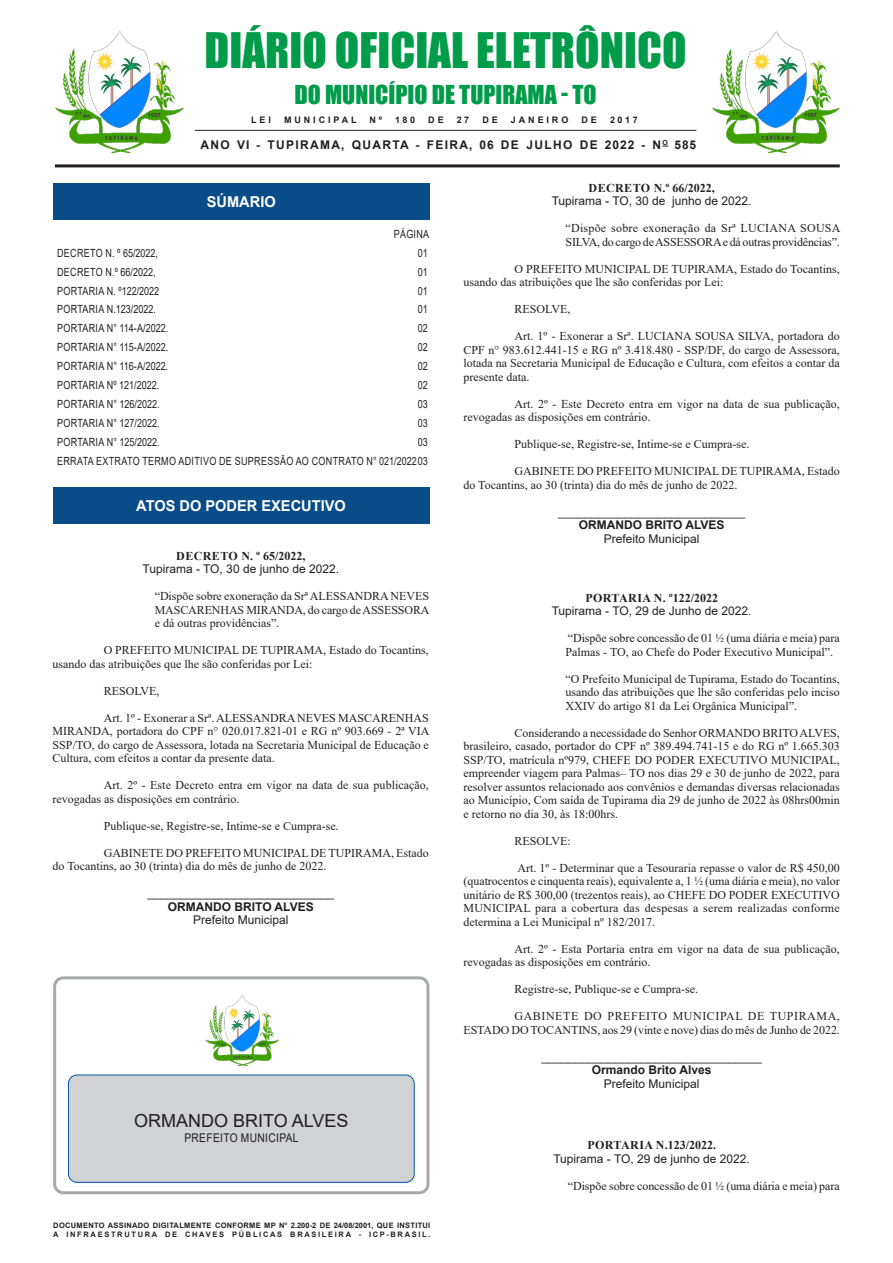
<style>
.page{position:relative;width:893px;height:1263px;background:#fff}
.page>*{position:absolute;margin:0;border:0;box-sizing:border-box;transform-origin:0 0}
.t1{font:45px "Impact";color:#009c4a}
.t2{font:24px "Impact";color:#009c4a}
.t3{font:18px "Arial";color:#231f20}
.Chancela{font:700 15px "Arial";color:#fff}
.CORPO_DE_TEXTO{font:12px/13.5px "Times New Roman";color:#231f20}
.EMENTA{font:12px/13.5px "Times New Roman";letter-spacing:-.005em;color:#231f20;text-align:justify}
.CARGO{font:12px "Arial";color:#231f20}
.NOME{font:700 12px "Arial";color:#231f20}
.NOME-2{font:700 12px "Arial";letter-spacing:.11em;color:#231f20}
.TITULOS{font:700 12px "Times New Roman";color:#231f20}
.TITULOS-2{font:700 12px "Times New Roman";letter-spacing:.025em;color:#231f20}
.CIDADE{font:12px "Arial";color:#231f20}
.CARGO-2{font:12px "Arial";letter-spacing:.035em;color:#231f20;scale:.85 1}
.Sumario{font:11.25px "Arial";letter-spacing:.015em;color:#231f20;scale:.8 1}
.Sumario-2{font:11.25px "Arial";letter-spacing:.035em;color:#231f20;scale:.8 1}
.t4{font:700 9px "Arial";letter-spacing:.325em;color:#231f20}
.t5{font:700 7.5px "Arial";letter-spacing:.04em;color:#231f20}
.t6{font:700 7.5px "Arial";letter-spacing:.225em;color:#231f20}
</style>
<div class="page">
<hr style="left:55px;top:164px;width:785px;height:3px;background:#231f20">
<hr style="left:195px;top:130px;width:501px;height:1px;background:#231f20">
<img style="left:712px;top:31px;width:128px;height:121px">
<img style="left:56px;top:31px;width:127px;height:121px">
<div style="left:53px;top:184px;width:376px;height:36px;background:#094c88"></div>
<div style="left:53px;top:976px;width:376px;height:218px;border:3px solid #a8a9ad;border-radius:9px"></div>
<div style="left:68px;top:1075px;width:346px;height:107px;background:#d1d2d4;border-radius:9px"></div>
<div style="left:68px;top:1075px;width:346px;height:107px;border:1px solid #0057a8;border-radius:9px"></div>
<img style="left:205px;top:996px;width:73px;height:69px">
<div style="left:53px;top:488px;width:376px;height:36px;background:#094c88"></div>
<p class="t1" style="left:205px;top:16px;width:483px">DIÁRIO OFICIAL ELETRÔNICO</p>
<p class="t2" style="left:294px;top:76px;width:304px">DO MUNICÍPIO DE TUPIRAMA - TO</p>
<p class="t4" style="left:251px;top:114px;width:21px">LEI</p>
<p class="t4" style="left:284px;top:114px;width:74px">MUNICIPAL</p>
<p class="t4" style="left:370px;top:114px;width:14px">N º</p>
<p class="t4" style="left:395px;top:114px;width:22px">180</p>
<p class="t4" style="left:428px;top:114px;width:17px">D E</p>
<p class="t4" style="left:457px;top:114px;width:14px">2 7</p>
<p class="t4" style="left:482px;top:114px;width:17px">D E</p>
<p class="t4" style="left:511px;top:114px;width:59px">JANEIRO</p>
<p class="t4" style="left:582px;top:114px;width:17px">D E</p>
<p class="t4" style="left:610px;top:114px;width:29px">2017</p>
<p class="NOME-2" style="left:201px;top:137px;width:497px">ANO VI - TUPIRAMA, QUARTA - FEIRA, 06 DE JULHO DE 2022 - N<sup>O</sup> 585</p>
<p class="Chancela" style="left:207px;top:191px;width:70px">SÚMARIO</p>
<p class="Sumario" style="left:394px;top:226px;width:46px">PÁGINA</p>
<p class="Sumario" style="left:57px;top:245px;width:128px">DECRETO N. º 65/2022,</p>
<p class="Sumario" style="left:418px;top:245px;width:14px">01</p>
<p class="Sumario" style="left:57px;top:264px;width:125px">DECRETO N.º 66/2022,</p>
<p class="Sumario" style="left:418px;top:264px;width:14px">01</p>
<p class="Sumario" style="left:57px;top:283px;width:129px">PORTARIA N. º122/2022</p>
<p class="Sumario" style="left:418px;top:283px;width:14px">01</p>
<p class="Sumario" style="left:57px;top:302px;width:125px">PORTARIA N.123/2022.</p>
<p class="Sumario" style="left:418px;top:302px;width:14px">01</p>
<p class="Sumario" style="left:57px;top:321px;width:140px">PORTARIA N° 114-A/2022.</p>
<p class="Sumario" style="left:418px;top:321px;width:14px">02</p>
<p class="Sumario" style="left:57px;top:339px;width:140px">PORTARIA N° 115-A/2022.</p>
<p class="Sumario" style="left:418px;top:339px;width:14px">02</p>
<p class="Sumario" style="left:57px;top:358px;width:140px">PORTARIA N° 116-A/2022.</p>
<p class="Sumario" style="left:418px;top:358px;width:14px">02</p>
<p class="Sumario" style="left:57px;top:377px;width:129px">PORTARIA Nº 121/2022.</p>
<p class="Sumario" style="left:418px;top:377px;width:14px">02</p>
<p class="Sumario" style="left:57px;top:396px;width:130px">PORTARIA N° 126/2022.</p>
<p class="Sumario" style="left:418px;top:396px;width:14px">03</p>
<p class="Sumario" style="left:57px;top:415px;width:130px">PORTARIA N° 127/2022.</p>
<p class="Sumario" style="left:418px;top:415px;width:14px">03</p>
<p class="Sumario" style="left:57px;top:434px;width:130px">PORTARIA N° 125/2022.</p>
<p class="Sumario" style="left:418px;top:434px;width:14px">03</p>
<p class="Sumario-2" style="left:57px;top:453px;width:465px">ERRATA EXTRATO TERMO ADITIVO DE SUPRESSÃO AO CONTRATO N° 021/202203</p>
<p class="Chancela" style="left:136px;top:495px;width:211px">ATOS DO PODER EXECUTIVO</p>
<p class="TITULOS-2" style="left:176px;top:547px;width:131px">DECRETO N. º 65/2022,</p>
<p class="CIDADE" style="left:143px;top:561px;width:198px">Tupirama - TO, 30 de junho de 2022.</p>
<p class="EMENTA" style="left:155px;top:589px;width:276px">“Dispõe sobre exoneração da Srª ALESSANDRA NEVES MASCARENHAS MIRANDA, do cargo de ASSESSORA e dá outras providências”.</p>
<p class="CORPO_DE_TEXTO" style="left:53px;top:643px;width:378px;text-indent:51px">O PREFEITO MUNICIPAL DE TUPIRAMA, Estado do Tocantins, usando das atribuições que lhe são conferidas por Lei:</p>
<p class="CORPO_DE_TEXTO" style="left:104px;top:684px;width:57px">RESOLVE,</p>
<p class="CORPO_DE_TEXTO" style="left:53px;top:711px;width:378px;text-align:justify;text-indent:51px">Art. 1º - Exonerar a Srª. ALESSANDRA NEVES MASCARENHAS MIRANDA, portadora do CPF n° 020.017.821-01 e RG nº 903.669 - 2ª VIA SSP/TO, do cargo de Assessora, lotada na Secretaria Municipal de Educação e Cultura, com efeitos a contar da presente data.</p>
<p class="CORPO_DE_TEXTO" style="left:53px;top:778px;width:378px;text-indent:51px">Art. 2º - Este Decreto entra em vigor na data de sua publicação, revogadas as disposições em contrário.</p>
<p class="CORPO_DE_TEXTO" style="left:104px;top:819px;width:236px">Publique-se, Registre-se, Intime-se e Cumpra-se.</p>
<p class="CORPO_DE_TEXTO" style="left:53px;top:846px;width:378px;text-indent:51px">GABINETE DO PREFEITO MUNICIPAL DE TUPIRAMA, Estado do Tocantins, ao 30 (trinta) dia do mês de junho de 2022.</p>
<p class="CARGO" style="left:147px;top:885px;width:188px">____________________________</p>
<p class="NOME" style="left:168px;top:898px;width:147px">ORMANDO BRITO ALVES</p>
<p class="CARGO" style="left:193px;top:912px;width:97px">Prefeito Municipal</p>
<p class="t3" style="left:134px;top:1108px;width:216px">ORMANDO BRITO ALVES</p>
<p class="CARGO-2" style="left:184px;top:1130px;width:136px">PREFEITO MUNICIPAL</p>
<p class="t5" style="left:53px;top:1220px;width:379px">DOCUMENTO ASSINADO DIGITALMENTE CONFORME MP N° 2.200-2 DE 24/08/2001, QUE INSTITUI</p>
<p class="t6" style="left:53px;top:1229px;width:379px">A INFRAESTRUTURA DE CHAVES PÚBLICAS BRASILEIRA - ICP-BRASIL.</p>
<p class="TITULOS-2" style="left:589px;top:179px;width:128px">DECRETO N.º 66/2022,</p>
<p class="CARGO" style="left:552px;top:193px;width:201px">Tupirama - TO, 30 de junho de 2022.</p>
<p class="EMENTA" style="left:566px;top:221px;width:276px">“Dispõe sobre exoneração da Srª LUCIANA SOUSA<br>SILVA, do cargo de ASSESSORA e dá outras providências”.</p>
<p class="CORPO_DE_TEXTO" style="left:463px;top:262px;width:378px;text-indent:51px">O PREFEITO MUNICIPAL DE TUPIRAMA, Estado do Tocantins, usando das atribuições que lhe são conferidas por Lei:</p>
<p class="CORPO_DE_TEXTO" style="left:514px;top:302px;width:57px">RESOLVE,</p>
<p class="CORPO_DE_TEXTO" style="left:463px;top:329px;width:378px;text-align:justify;text-indent:51px">Art. 1º - Exonerar a Srª. LUCIANA SOUSA SILVA, portadora do CPF n° 983.612.441-15 e RG nº 3.418.480 - SSP/DF, do cargo de Assessora, lotada na Secretaria Municipal de Educação e Cultura, com efeitos a contar da presente data.</p>
<p class="CORPO_DE_TEXTO" style="left:463px;top:397px;width:378px;text-indent:51px">Art. 2º - Este Decreto entra em vigor na data de sua publicação, revogadas as disposições em contrário.</p>
<p class="CORPO_DE_TEXTO" style="left:514px;top:437px;width:236px">Publique-se, Registre-se, Intime-se e Cumpra-se.</p>
<p class="CORPO_DE_TEXTO" style="left:463px;top:464px;width:378px;text-indent:51px">GABINETE DO PREFEITO MUNICIPAL DE TUPIRAMA, Estado do Tocantins, ao 30 (trinta) dia do mês de junho de 2022.</p>
<p class="CARGO" style="left:558px;top:503px;width:188px">____________________________</p>
<p class="NOME" style="left:579px;top:517px;width:147px">ORMANDO BRITO ALVES</p>
<p class="CARGO" style="left:604px;top:530px;width:97px">Prefeito Municipal</p>
<p class="TITULOS" style="left:585px;top:589px;width:134px">PORTARIA N. º122/2022</p>
<p class="CARGO" style="left:552px;top:603px;width:201px">Tupirama - TO, 29 de Junho de 2022.</p>
<p class="EMENTA" style="left:566px;top:631px;width:276px">“Dispõe sobre concessão de 01 ½ (uma diária e meia) para<br>Palmas - TO, ao Chefe do Poder Executivo Municipal”.</p>
<p class="EMENTA" style="left:566px;top:671px;width:276px">“O Prefeito Municipal de Tupirama, Estado do Tocantins, usando das atribuições que lhe são conferidas pelo inciso XXIV do artigo 81 da Lei Orgânica Municipal”.</p>
<p class="CORPO_DE_TEXTO" style="left:463px;top:725px;width:378px;text-align:justify;text-indent:51px">Considerando a necessidade do Senhor ORMANDO BRITO ALVES, brasileiro, casado, portador do CPF nº 389.494.741-15 e do RG nº 1.665.303<br>SSP/TO, matrícula nº979, CHEFE DO PODER EXECUTIVO MUNICIPAL, empreender viagem para Palmas– TO nos dias 29 e 30 de junho de 2022, para resolver assuntos relacionado aos convênios e demandas diversas relacionadas ao Município, Com saída de Tupirama dia 29 de junho de 2022 às 08hrs00min e retorno no dia 30, às 18:00hrs.</p>
<p class="CORPO_DE_TEXTO" style="left:514px;top:833px;width:58px">RESOLVE:</p>
<p class="CORPO_DE_TEXTO" style="left:463px;top:860px;width:378px;text-align:justify;text-indent:54px">Art. 1º - Determinar que a Tesouraria repasse o valor de R$ 450,00 (quatrocentos e cinquenta reais), equivalente a, 1 ½ (uma diária e meia), no valor unitário de R$ 300,00 (trezentos reais), ao CHEFE DO PODER EXECUTIVO MUNICIPAL para a cobertura das despesas a serem realizadas conforme determina a Lei Municipal nº 182/2017.</p>
<p class="CORPO_DE_TEXTO" style="left:463px;top:941px;width:378px;text-indent:51px">Art. 2º - Esta Portaria entra em vigor na data de sua publicação, revogadas as disposições em contrário.</p>
<p class="CORPO_DE_TEXTO" style="left:514px;top:982px;width:185px">Registre-se, Publique-se e Cumpra-se.</p>
<p class="CORPO_DE_TEXTO" style="left:463px;top:1009px;width:378px;text-align:right">GABINETE DO PREFEITO MUNICIPAL DE TUPIRAMA,<br>ESTADO DO TOCANTINS, aos 29 (vinte e nove) dias do mês de Junho de 2022.</p>
<p class="CARGO" style="left:541px;top:1048px;width:222px">_________________________________</p>
<p class="NOME" style="left:592px;top:1061px;width:121px">Ormando Brito Alves</p>
<p class="CARGO" style="left:604px;top:1075px;width:97px">Prefeito Municipal</p>
<p class="TITULOS" style="left:587px;top:1136px;width:130px">PORTARIA N.123/2022.</p>
<p class="CARGO" style="left:553px;top:1150px;width:198px">Tupirama - TO, 29 de junho de 2022.</p>
<p class="EMENTA" style="left:568px;top:1178px;width:274px">“Dispõe sobre concessão de 01 ½ (uma diária e meia) para</p>
</div>
